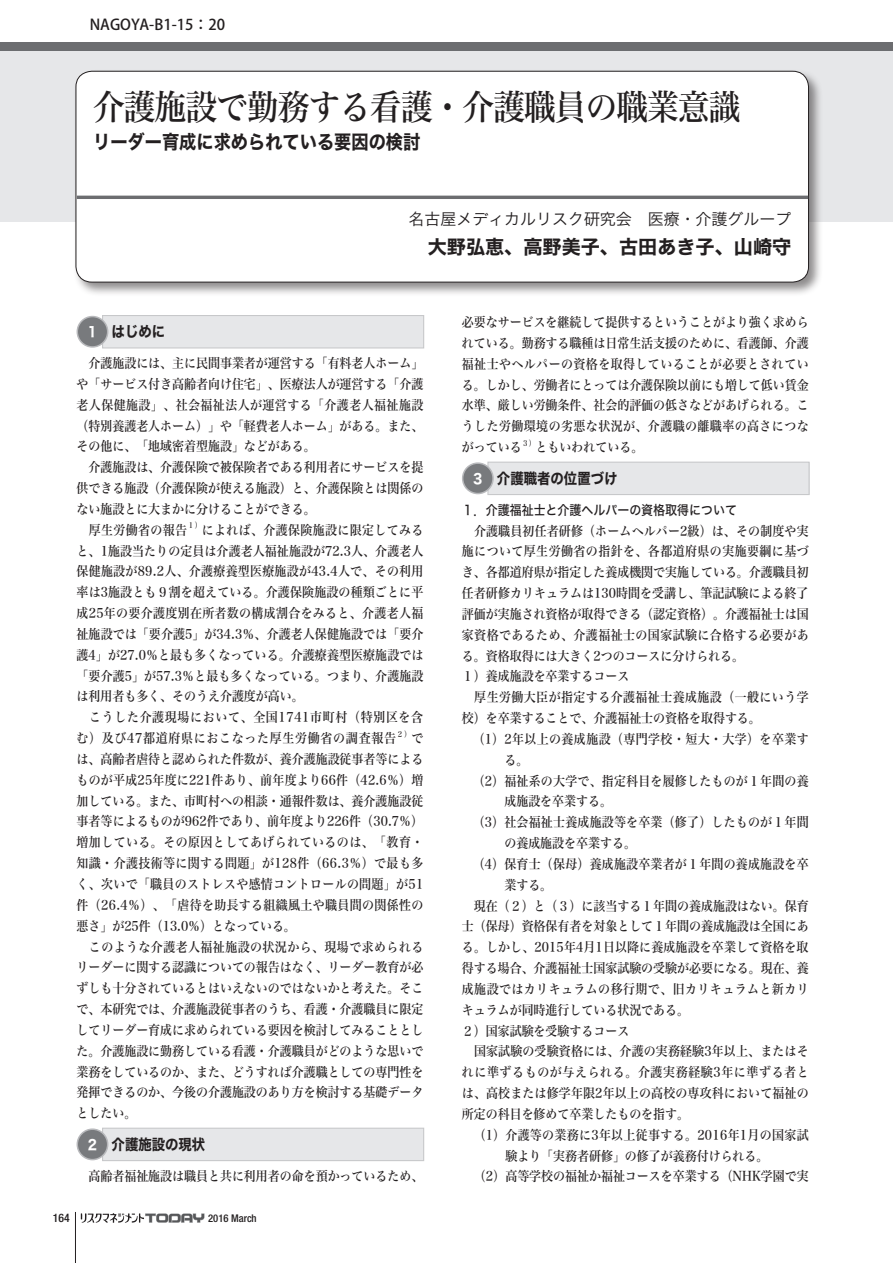
<style>
.page{position:relative;width:893px;height:1263px;background:#fff}
.page>*{position:absolute;margin:0;border:0;box-sizing:border-box;transform-origin:0 0}
.t1{font:35.1px "Hira Min Std W5";letter-spacing:-.025em;color:#231f20;scale:.9 1}
.t2{font:19.2px "Hira Kaku Std W7";color:#231f20;scale:.9 1}
.t3{font:19.2px "Hira Kaku Std N W7";color:#231f20}
.t4{font:15.9px "Hira Kaku Std N W3";color:#231f20}
.t5{font:14.85px "Hira Kaku Std W7";color:#231f20;scale:.9 1}
.t6{font:500 14.85px "Koz Go Pro";color:#231f20}
.t7{font:13.35px/20.9px "Hira Min Std N W5";letter-spacing:.005em;color:#231f20;scale:.9 1}
.t8{font:13.35px "Hira Min Std N W5";letter-spacing:.035em;color:#231f20;scale:.9 1}
.t9{font:13.35px "Hira Min Std N W5";letter-spacing:.03em;color:#231f20;scale:.9 1}
.t10{font:13.35px "Hira Min Std N W5";letter-spacing:.05em;color:#231f20;scale:.9 1}
.t11{font:13.35px "Hira Kaku Std W5";color:#231f20;scale:.9 1}
.t12{font:500 condensed 11.7px "Helvetica Neue LT Std";color:#231f20}
.t13{font:500 condensed 10.65px "Helvetica Neue LT Std";color:#231f20}
.t14{font:7.8px "Hira Min Std N W5";color:#231f20;scale:.9 1}
.s1{font-size:13.8px;color:#fff}
</style>
<div class="page">
<hr style="left:75px;top:1212px;width:1px;height:51px;background:#231f20">
<svg style="left:81px;top:1213px;width:123px;height:10px"></svg>
<div style="left:0;top:51px;width:892px;height:170px;background:#e6e7e9"></div>
<div style="left:0;top:43px;width:892px;height:8px;background:#6c6d70"></div>
<div style="left:103px;top:315px;width:321px;height:33px;background:#e6e7e9"></div>
<div style="left:102px;top:315px;width:322px;height:33px;border:1px solid #c7c8ca"></div>
<div style="left:77px;top:317px;width:31px;height:30px;background:#787a7d;border-radius:50%"></div>
<div style="left:77px;top:316px;width:31px;height:32px;border:2px solid #b8b9bc;border-radius:50%"></div>
<div style="left:103px;top:1128px;width:321px;height:32px;background:#e6e7e9"></div>
<div style="left:102px;top:1128px;width:322px;height:33px;border:1px solid #c7c8ca"></div>
<div style="left:77px;top:1129px;width:31px;height:30px;background:#787a7d;border-radius:50%"></div>
<div style="left:77px;top:1128px;width:31px;height:32px;border:2px solid #b8b9bc;border-radius:50%"></div>
<div style="left:488px;top:462px;width:321px;height:33px;background:#e6e7e9"></div>
<div style="left:487px;top:462px;width:323px;height:33px;border:1px solid #c7c8ca"></div>
<div style="left:463px;top:463px;width:30px;height:30px;background:#787a7d;border-radius:50%"></div>
<div style="left:462px;top:462px;width:32px;height:32px;border:2px solid #b8b9bc;border-radius:50%"></div>
<div style="left:74px;top:69px;width:749px;height:228px;background:#231f20;opacity:.51"></div>
<div style="left:76px;top:71px;width:732px;height:211px;background:#fff;border-radius:16px"></div>
<div style="left:76px;top:71px;width:733px;height:211px;border:1px solid #231f20;border-radius:16px"></div>
<hr style="left:77px;top:196px;width:731px;height:3px;background:#6c6d70">
<p class="t6" style="left:90px;top:15px;width:137px">NAGOYA-B1-15：20</p>
<h1 class="t1" style="left:93px;top:82px;width:721px">介護施設で勤務する看護・介護職員の職業意識</h1>
<h2 class="t2" style="left:93px;top:127px;width:365px">リーダー育成に求められている要因の検討</h2>
<p class="t4" style="left:409px;top:207px;width:384px">名古屋メディカルリスク研究会　医療・介護グループ</p>
<h2 class="t3" style="left:428px;top:231px;width:365px">大野弘恵、高野美子、古田あき子、山崎守</h2>
<p class="t5" style="left:88px;top:320px;width:88px"><span class="s1">1</span> はじめに</p>
<p class="t7" style="left:77px;top:353px;width:387px">　介護施設には、主に民間事業者が運営する「有料老人ホーム」や「サービス付き高齢者向け住宅」、医療法人が運営する「介護老人保健施設」、社会福祉法人が運営する「介護老人福祉施設（特別養護老人ホーム）」や「軽費老人ホーム」がある。また、その他に、「地域密着型施設」などがある。<br>　介護施設は、介護保険で被保険者である利用者にサービスを提供できる施設（介護保険が使える施設）と、介護保険とは関係のない施設とに大まかに分けることができる。<br>　厚生労働省の報告</p>
<p class="t14" style="left:187px;top:520px;width:17px">１）</p>
<p class="t7" style="left:77px;top:519px;width:387px;text-indent:125px">によれば、介護保険施設に限定してみると、1施設当たりの定員は介護老人福祉施設が72.3人、介護老人保健施設が89.2人、介護療養型医療施設が43.4人で、その利用率は3施設とも９割を超えている。介護保険施設の種類ごとに平成25年の要介護度別在所者数の構成割合をみると、介護老人福祉施設では「要介護5」が34.3％、介護老人保健施設では「要介護4」が27.0％と最も多くなっている。介護療養型医療施設では「要介護5」が57.3％と最も多くなっている。つまり、介護施設は利用者も多く、そのうえ介護度が高い。<br>　こうした介護現場において、全国1741市町村（特別区を含む）及び47都道府県におこなった厚生労働省の調査報告</p>
<p class="t14" style="left:397px;top:728px;width:17px">２）</p>
<p class="t7" style="left:77px;top:728px;width:387px;text-indent:335px">では、高齢者虐待と認められた件数が、養介護施設従事者等によるものが平成25年度に221件あり、前年度より66件（42.6％）増加している。また、市町村への相談・通報件数は、養介護施設従事者等によるものが962件であり、前年度より226件（30.7％）増加している。その原因としてあげられているのは、「教育・知識・介護技術等に関する問題」が128件（66.3％）で最も多く、次いで「職員のストレスや感情コントロールの問題」が51件（26.4％）、「虐待を助長する組織風土や職員間の関係性の悪さ」が25件（13.0％）となっている。<br>　このような介護老人福祉施設の状況から、現場で求められるリーダーに関する認識についての報告はなく、リーダー教育が必ずしも十分されているとはいえないのではないかと考えた。そこで、本研究では、介護施設従事者のうち、看護・介護職員に限定してリーダー育成に求められている要因を検討してみることとした。介護施設に勤務している看護・介護職員がどのような思いで業務をしているのか、また、どうすれば介護職としての専門性を発揮できるのか、今後の介護施設のあり方を検討する基礎データとしたい。</p>
<p class="t5" style="left:88px;top:1133px;width:132px"><span class="s1">2</span> 介護施設の現状</p>
<p class="t7" style="left:77px;top:1165px;width:387px">　高齢者福祉施設は職員と共に利用者の命を預かっているため、</p>
<p class="t12" style="left:53px;top:1211px;width:18px">164</p>
<p class="t13" style="left:208px;top:1212px;width:50px">2016 March</p>
<p class="t7" style="left:462px;top:312px;width:387px;text-align:justify">必要なサービスを継続して提供するということがより強く求められている。勤務する職種は日常生活支援のために、看護師、介護福祉士やヘルパーの資格を取得していることが必要とされている。しかし、労働者にとっては介護保険以前にも増して低い賃金水準、厳しい労働条件、社会的評価の低さなどがあげられる。こうした労働環境の劣悪な状況が、介護職の離職率の高さにつながっている</p>
<p class="t14" style="left:522px;top:437px;width:17px">３）</p>
<p class="t7" style="left:536px;top:437px;width:121px">ともいわれている。</p>
<p class="t5" style="left:473px;top:467px;width:162px"><span class="s1">3</span> 介護職者の位置づけ</p>
<p class="t11" style="left:462px;top:499px;width:307px">１．介護福祉士と介護ヘルパーの資格取得について</p>
<p class="t7" style="left:462px;top:520px;width:387px">　介護職員初任者研修（ホームヘルパー2級）は、その制度や実施について厚生労働省の指針を、各都道府県の実施要綱に基づき、各都道府県が指定した養成機関で実施している。介護職員初任者研修カリキュラムは130時間を受講し、筆記試験による終了評価が実施され資格が取得できる（認定資格）。介護福祉士は国家資格であるため、介護福祉士の国家試験に合格する必要がある。資格取得には大きく2つのコースに分けられる。<br>１）養成施設を卒業するコース<br>　厚生労働大臣が指定する介護福祉士養成施設（一般にいう学校）を卒業することで、介護福祉士の資格を取得する。</p>
<p class="t8" style="left:473px;top:729px;width:375px">（1）2年以上の養成施設（専門学校・短大・大学）を卒業す</p>
<p class="t7" style="left:504px;top:749px;width:28px">る。</p>
<p class="t7" style="left:473px;top:770px;width:375px">（2）福祉系の大学で、指定科目を履修したものが１年間の養</p>
<p class="t7" style="left:504px;top:791px;width:121px">成施設を卒業する。</p>
<p class="t7" style="left:473px;top:812px;width:375px">（3）社会福祉士養成施設等を卒業（修了）したものが１年間</p>
<p class="t7" style="left:504px;top:832px;width:148px">の養成施設を卒業する。</p>
<p class="t7" style="left:473px;top:853px;width:375px">（4）保育士（保母）養成施設卒業者が１年間の養成施設を卒</p>
<p class="t7" style="left:504px;top:874px;width:55px">業する。</p>
<p class="t7" style="left:462px;top:895px;width:387px">　現在（２）と（３）に該当する１年間の養成施設はない。保育</p>
<p class="t7" style="left:462px;top:916px;width:387px">士（保母）資格保有者を対象として１年間の養成施設は全国にあ</p>
<p class="t7" style="left:462px;top:937px;width:387px">る。しかし、2015年4月1日以降に養成施設を卒業して資格を取</p>
<p class="t7" style="left:462px;top:957px;width:387px">得する場合、介護福祉士国家試験の受験が必要になる。現在、養</p>
<p class="t8" style="left:462px;top:979px;width:387px">成施設ではカリキュラムの移行期で、旧カリキュラムと新カリ</p>
<p class="t7" style="left:462px;top:999px;width:254px">キュラムが同時進行している状況である。</p>
<p class="t7" style="left:462px;top:1020px;width:188px">２）国家試験を受験するコース</p>
<p class="t7" style="left:462px;top:1041px;width:387px">　国家試験の受験資格には、介護の実務経験3年以上、またはそ</p>
<p class="t10" style="left:462px;top:1063px;width:387px">れに準ずるものが与えられる。介護実務経験3年に準ずる者と</p>
<p class="t7" style="left:462px;top:1082px;width:387px">は、高校または修学年限2年以上の高校の専攻科において福祉の</p>
<p class="t7" style="left:462px;top:1103px;width:254px">所定の科目を修めて卒業したものを指す。</p>
<p class="t9" style="left:474px;top:1125px;width:373px">（1）介護等の業務に3年以上従事する。2016年1月の国家試</p>
<p class="t7" style="left:505px;top:1145px;width:294px">験より「実務者研修」の修了が義務付けられる。</p>
<p class="t7" style="left:474px;top:1166px;width:373px">（2）高等学校の福祉か福祉コースを卒業する（NHK学園で実</p>
</div>
